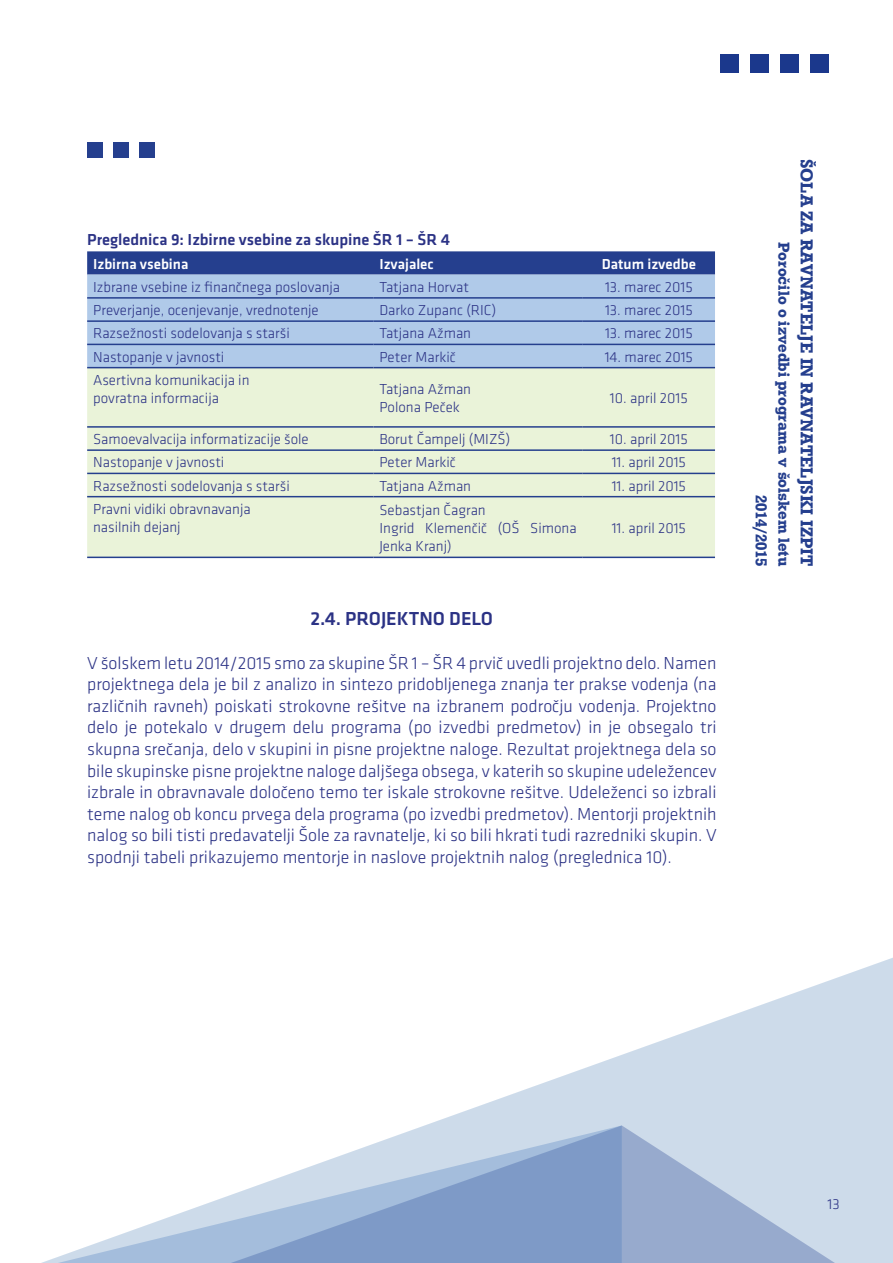
<style>
.page{position:relative;width:893px;height:1263px;background:#fff}
.page>*{position:absolute;margin:0;border:0;box-sizing:border-box;transform-origin:0 0}
.t1{font:500 19.5px "Klavika";color:#2b3285}
.t2{font:300 18px/21.6px "Klavika";color:#2b3285;text-align:justify}
.t3{font:500 18px "Roctus TEE";color:#253f8e}
.t4{font:500 16.5px/22.5px "Roctus TEE";color:#253f8e;text-align:right}
.t5{font:500 16.5px "Klavika";color:#2b3285}
.t6{font:300 15px/18px "Klavika";color:#2b3285}
.t7{font:500 15px "Klavika";color:#fff}
</style>
<div class="page">
<svg style="left:427px;top:958px;width:466px;height:305px;fill:#cddbea"></svg>
<svg style="left:622px;top:1125px;width:233px;height:138px;background:#b4c4dc"></svg>
<svg style="left:41px;top:1125px;width:581px;height:138px"></svg>
<div style="left:720px;top:54px;width:19px;height:19px;background:#1b388c"></div>
<div style="left:750px;top:54px;width:18px;height:19px;background:#1b388c"></div>
<div style="left:810px;top:54px;width:18px;height:19px;background:#1b388c"></div>
<div style="left:780px;top:54px;width:18px;height:19px;background:#1b388c"></div>
<div style="left:88px;top:142px;width:15px;height:16px;background:#253f8e"></div>
<div style="left:113px;top:142px;width:16px;height:16px;background:#253f8e"></div>
<div style="left:140px;top:142px;width:15px;height:16px;background:#253f8e"></div>
<svg style="left:87px;top:251px;width:628px;height:24px;background:#2c4692"></svg>
<div style="left:87px;top:275px;width:628px;height:92px;background:#b0cae9"></div>
<div style="left:87px;top:368px;width:628px;height:189px;background:#eaf3d9"></div>
<hr style="left:87px;top:297px;width:286px;height:2px;background:#253f8e">
<hr style="left:373px;top:297px;width:210px;height:2px;background:#253f8e">
<hr style="left:583px;top:297px;width:132px;height:2px;background:#253f8e">
<hr style="left:87px;top:320px;width:286px;height:2px;background:#253f8e">
<hr style="left:373px;top:320px;width:210px;height:2px;background:#253f8e">
<hr style="left:583px;top:320px;width:132px;height:2px;background:#253f8e">
<hr style="left:87px;top:344px;width:286px;height:1px;background:#253f8e">
<hr style="left:373px;top:344px;width:210px;height:1px;background:#253f8e">
<hr style="left:583px;top:344px;width:132px;height:1px;background:#253f8e">
<hr style="left:87px;top:367px;width:286px;height:1px;background:#253f8e">
<hr style="left:373px;top:367px;width:210px;height:1px;background:#253f8e">
<hr style="left:583px;top:367px;width:132px;height:1px;background:#253f8e">
<hr style="left:87px;top:426px;width:286px;height:2px;background:#253f8e">
<hr style="left:373px;top:426px;width:210px;height:2px;background:#253f8e">
<hr style="left:583px;top:426px;width:132px;height:2px;background:#253f8e">
<hr style="left:87px;top:449px;width:286px;height:2px;background:#253f8e">
<hr style="left:373px;top:449px;width:210px;height:2px;background:#253f8e">
<hr style="left:583px;top:449px;width:132px;height:2px;background:#253f8e">
<hr style="left:87px;top:473px;width:286px;height:1px;background:#253f8e">
<hr style="left:373px;top:473px;width:210px;height:1px;background:#253f8e">
<hr style="left:583px;top:473px;width:132px;height:1px;background:#253f8e">
<hr style="left:87px;top:496px;width:286px;height:1px;background:#253f8e">
<hr style="left:373px;top:496px;width:210px;height:1px;background:#253f8e">
<hr style="left:583px;top:496px;width:132px;height:1px;background:#253f8e">
<hr style="left:87px;top:557px;width:286px;height:1px;background:#253f8e">
<hr style="left:373px;top:557px;width:210px;height:1px;background:#253f8e">
<hr style="left:583px;top:557px;width:132px;height:1px;background:#253f8e">
<p class="t5" style="left:87px;top:229px;width:364px">Preglednica 9: Izbirne vsebine za skupine ŠR 1 – ŠR 4</p>
<p class="t7" style="left:93px;top:253px;width:97px">Izbirna vsebina</p>
<p class="t7" style="left:379px;top:253px;width:56px">Izvajalec</p>
<p class="t7" style="left:602px;top:253px;width:95px">Datum izvedbe</p>
<p class="t6" style="left:93px;top:278px;width:248px">Izbrane vsebine iz finančnega poslovanja</p>
<p class="t6" style="left:379px;top:278px;width:91px">Tatjana Horvat</p>
<p class="t6" style="left:605px;top:278px;width:89px">13. marec 2015</p>
<p class="t6" style="left:93px;top:301px;width:227px">Preverjanje, ocenjevanje, vrednotenje</p>
<p class="t6" style="left:379px;top:301px;width:118px">Darko Zupanc (RIC)</p>
<p class="t6" style="left:605px;top:301px;width:89px">13. marec 2015</p>
<p class="t6" style="left:93px;top:324px;width:198px">Razsežnosti sodelovanja s starši</p>
<p class="t6" style="left:379px;top:324px;width:93px">Tatjana Ažman</p>
<p class="t6" style="left:605px;top:324px;width:89px">13. marec 2015</p>
<p class="t6" style="left:93px;top:347px;width:133px">Nastopanje v javnosti</p>
<p class="t6" style="left:379px;top:347px;width:78px">Peter Markič</p>
<p class="t6" style="left:605px;top:347px;width:90px">14. marec 2015</p>
<p class="t6" style="left:93px;top:371px;width:158px">Asertivna komunikacija in povratna informacija</p>
<p class="t6" style="left:379px;top:380px;width:93px">Tatjana Ažman<br>Polona Peček</p>
<p class="t6" style="left:610px;top:389px;width:79px">10. april 2015</p>
<p class="t6" style="left:93px;top:430px;width:217px">Samoevalvacija informatizacije šole</p>
<p class="t6" style="left:379px;top:430px;width:132px">Borut Čampelj (MIZŠ)</p>
<p class="t6" style="left:610px;top:430px;width:79px">10. april 2015</p>
<p class="t6" style="left:93px;top:453px;width:133px">Nastopanje v javnosti</p>
<p class="t6" style="left:379px;top:453px;width:78px">Peter Markič</p>
<p class="t6" style="left:612px;top:453px;width:76px">11. april 2015</p>
<p class="t6" style="left:93px;top:476px;width:198px">Razsežnosti sodelovanja s starši</p>
<p class="t6" style="left:379px;top:476px;width:93px">Tatjana Ažman</p>
<p class="t6" style="left:612px;top:476px;width:76px">11. april 2015</p>
<p class="t6" style="left:93px;top:500px;width:159px">Pravni vidiki obravnavanja nasilnih dejanj</p>
<p class="t6" style="left:379px;top:500px;width:199px">Sebastjan Čagran<br>Ingrid Klemenčič (OŠ Simona<br>Jenka Kranj)</p>
<p class="t6" style="left:612px;top:518px;width:76px">11. april 2015</p>
<p class="t1" style="left:311px;top:606px;width:184px">2.4. PROJEKTNO DELO</p>
<p class="t2" style="left:87px;top:651px;width:631px">V šolskem letu 2014/2015 smo za skupine ŠR 1 – ŠR 4 prvič uvedli projektno delo. Namen projektnega dela je bil z analizo in sintezo pridobljenega znanja ter prakse vodenja (na različnih ravneh) poiskati strokovne rešitve na izbranem področju vodenja. Projektno delo je potekalo v drugem delu programa (po izvedbi predmetov) in je obsegalo tri skupna srečanja, delo v skupini in pisne projektne naloge. Rezultat projektnega dela so bile skupinske pisne projektne naloge daljšega obsega, v katerih so skupine udeležencev izbrale in obravnavale določeno temo ter iskale strokovne rešitve. Udeleženci so izbrali teme nalog ob koncu prvega dela programa (po izvedbi predmetov). Mentorji projektnih nalog so bili tisti predavatelji Šole za ravnatelje, ki so bili hkrati tudi razredniki skupin. V spodnji tabeli prikazujemo mentorje in naslove projektnih nalog (preglednica 10).</p>
<p class="t3" style="left:817px;top:159px;width:409px;rotate:90deg">ŠOLA ZA RAVNATELJE IN RAVNATELJSKI IZPIT</p>
<p class="t4" style="left:795px;top:242px;width:326px;rotate:90deg">Poročilo o izvedbi programa v šolskem letu<br>2014/2015</p>
<p class="t6" style="left:828px;top:1195px;width:14px">13</p>
</div>
